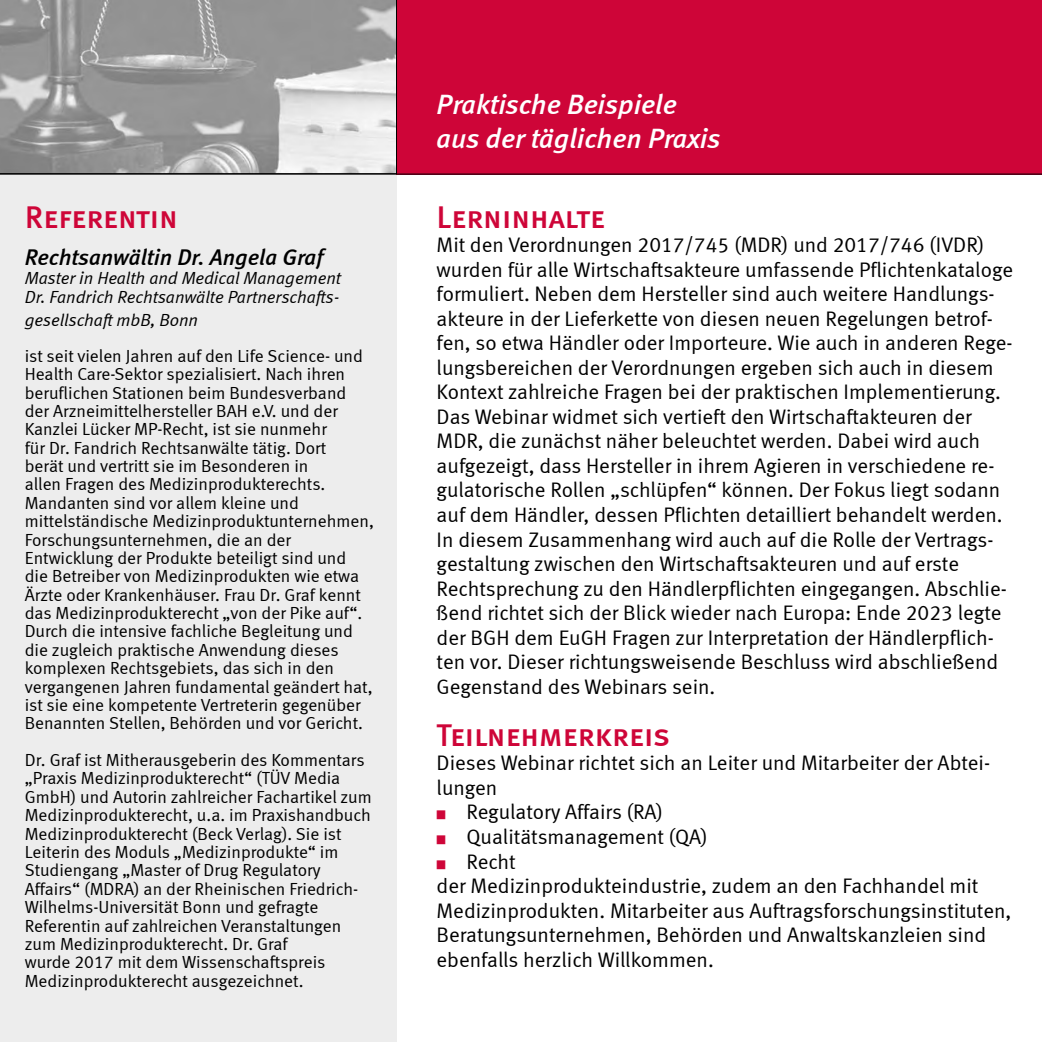
<style>
.page{position:relative;width:1042px;height:1042px;background:#fff}
.page>*{position:absolute;margin:0;border:0;box-sizing:border-box;transform-origin:0 0}
.t1{font:31.5px "Meta Medium LF Caps";color:#ce0538}
.t2{font:italic 28px/33.2px "Meta Medium LF";color:#fff}
.t3{font:italic 22.75px "Meta Medium LF";color:#000}
.t4{font:21px/24.5px "Meta Normal LF";color:#000}
.t5{font:17.5px/18.4px "Meta Normal LF";color:#000}
.t6{font:italic 17.5px/19.2px "Meta Normal LF";color:#000}
.s1{color:#ce0538}
</style>
<div class="page">
<div style="left:0;top:174px;width:397px;height:868px;background:#ededed"></div>
<div style="left:396px;top:0;width:646px;height:174px;background:#ce0538"></div>
<svg style="left:0;top:0;width:397px;height:174px;background:#a6a6a6"></svg>
<hr style="left:0;top:174px;width:1042px;height:1px;background:#000">
<h1 class="t1" style="left:25px;top:199px;width:155px">Referentin</h1>
<p class="t3" style="left:25px;top:243px;width:300px">Rechtsanwältin Dr. Angela Graf</p>
<p class="t6" style="left:25px;top:268px;width:318px">Master in Health and Medical Management<br>Dr. Fandrich Rechtsanwälte Partnerschafts-</p>
<p class="t6" style="left:25px;top:310px;width:175px">gesellschaft mbB, Bonn</p>
<p class="t5" style="left:25px;top:346px;width:351px">ist seit vielen Jahren auf den Life Science- und Health Care-Sektor spezialisiert. Nach ihren beruflichen Stationen beim Bundesverband der Arzneimittelhersteller BAH e.V. und der Kanzlei Lücker MP-Recht, ist sie nunmehr<br>für Dr. Fandrich Rechtsanwälte tätig. Dort<br>berät und vertritt sie im Besonderen in<br>allen Fragen des Medizinprodukterechts.<br>Mandanten sind vor allem kleine und mittelständische Medizinproduktunternehmen, Forschungsunternehmen, die an der Entwicklung der Produkte beteiligt sind und die Betreiber von Medizinprodukten wie etwa Ärzte oder Krankenhäuser. Frau Dr. Graf kennt das Medizinprodukterecht „von der Pike auf“.<br>Durch die intensive fachliche Begleitung und die zugleich praktische Anwendung dieses komplexen Rechtsgebiets, das sich in den vergangenen Jahren fundamental geändert hat, ist sie eine kompetente Vertreterin gegenüber Benannten Stellen, Behörden und vor Gericht.</p>
<p class="t5" style="left:25px;top:750px;width:348px">Dr. Graf ist Mitherausgeberin des Kommentars „Praxis Medizinprodukterecht“ (TÜV Media GmbH) und Autorin zahlreicher Fachartikel zum Medizinprodukterecht, u.a. im Praxishandbuch Medizinprodukterecht (Beck Verlag). Sie ist Leiterin des Moduls „Medizinprodukte“ im Studiengang „Master of Drug Regulatory Affairs“ (MDRA) an der Rheinischen Friedrich-Wilhelms-Universität Bonn und gefragte Referentin auf zahlreichen Veranstaltungen zum Medizinprodukterecht. Dr. Graf<br>wurde 2017 mit dem Wissenschaftspreis Medizinprodukterecht ausgezeichnet.</p>
<h2 class="t2" style="left:437px;top:88px;width:285px">Praktische Beispiele aus der täglichen Praxis</h2>
<h1 class="t1" style="left:437px;top:199px;width:170px">Lerninhalte</h1>
<p class="t4" style="left:437px;top:233px;width:578px">Mit den Verordnungen 2017/745 (MDR) und 2017/746 (IVDR) wurden für alle Wirtschaftsakteure umfassende Pflichtenkataloge formuliert. Neben dem Hersteller sind auch weitere Handlungs&shy;akteure in der Lieferkette von diesen neuen Regelungen betrof&shy;fen, so etwa Händler oder Importeure. Wie auch in anderen Rege&shy;lungsbereichen der Verordnungen ergeben sich auch in diesem Kontext zahlreiche Fragen bei der praktischen Implementierung.<br>Das Webinar widmet sich vertieft den Wirtschaftakteuren der MDR, die zunächst näher beleuchtet werden. Dabei wird auch aufgezeigt, dass Hersteller in ihrem Agieren in verschiedene re&shy;gulatorische Rollen „schlüpfen“ können. Der Fokus liegt sodann auf dem Händler, dessen Pflichten detailliert behandelt werden.<br>In diesem Zusammenhang wird auch auf die Rolle der Vertrags&shy;gestaltung zwischen den Wirtschaftsakteuren und auf erste Rechtsprechung zu den Händlerpflichten eingegangen. Abschlie&shy;ßend richtet sich der Blick wieder nach Europa: Ende 2023 legte der BGH dem EuGH Fragen zur Interpretation der Händlerpflich&shy;ten vor. Dieser richtungsweisende Beschluss wird abschließend Gegenstand des Webinars sein.</p>
<h1 class="t1" style="left:437px;top:717px;width:235px">Teilnehmerkreis</h1>
<p class="t4" style="left:437px;top:751px;width:555px">Dieses Webinar richtet sich an Leiter und Mitarbeiter der Abtei&shy;lungen</p>
<p class="t4" style="left:437px;top:800px;width:228px"><span class="s1">■</span> Regulatory Affairs (RA)</p>
<p class="t4" style="left:437px;top:824px;width:273px"><span class="s1">■</span> Qualitätsmanagement (QA)</p>
<p class="t4" style="left:437px;top:849px;width:576px"><span class="s1">■</span> Recht<br>der Medizinprodukteindustrie, zudem an den Fachhandel mit Medizinprodukten. Mitarbeiter aus Auftragsforschungsinstituten, Beratungsunternehmen, Behörden und Anwaltskanzleien sind ebenfalls herzlich Willkommen.</p>
</div>
